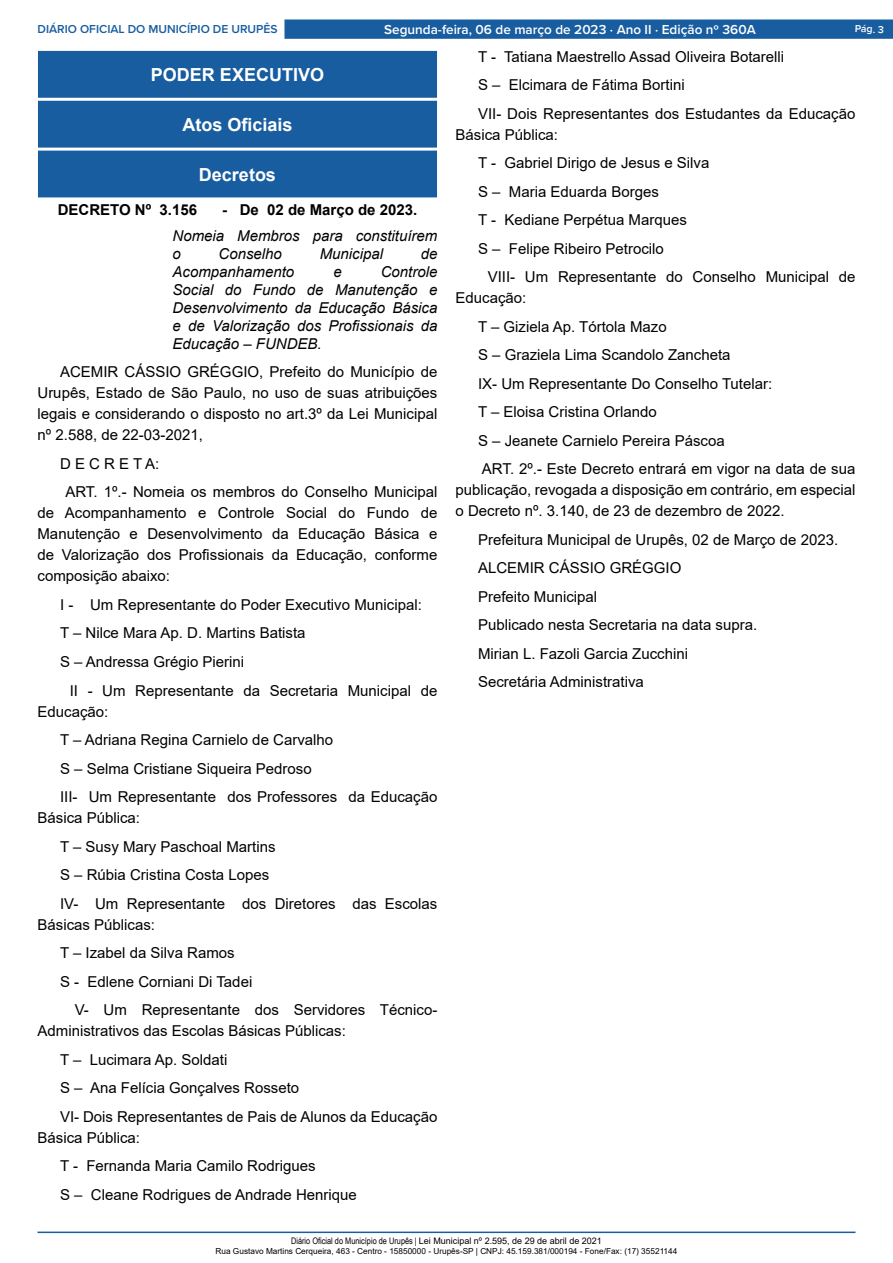
<style>
.page{position:relative;width:893px;height:1263px;background:#fff}
.page>*{position:absolute;margin:0;border:0;box-sizing:border-box;transform-origin:0 0}
.t1{font:700 18px "Arial";color:#fff}
._2_-_Corpo{font:15px/21px "Arial";color:#000}
._3_-_Ementa{font:italic 15px/18px "Arial";color:#000}
._1_-_Cabeçalho{font:700 15px "Arial";color:#000}
.t2{font:600 13.5px "Proxima Nova";color:#fff}
.t3{font:600 12px "Proxima Nova";color:#185da0}
.t4{font:600 10.5px "Proxima Nova";color:#fff}
.t5{font:9px "Arial";color:#000}
.t6{font:8.25px "Arial";color:#000}
.s1{font-family:"Arial Narrow"}
</style>
<div class="page">
<hr style="left:38px;top:1231px;width:817px;height:2px;background:#185da0">
<div style="left:284px;top:19px;width:609px;height:20px;background:#185da0;border:1px solid #185da0"></div>
<div style="left:39px;top:51px;width:397px;height:46px;background:#185da0"></div>
<div style="left:38px;top:51px;width:399px;height:47px;border:1px solid #185da0"></div>
<div style="left:39px;top:101px;width:397px;height:46px;background:#185da0"></div>
<div style="left:38px;top:101px;width:399px;height:47px;border:1px solid #185da0"></div>
<div style="left:39px;top:151px;width:397px;height:46px;background:#185da0"></div>
<p class="t3" style="left:38px;top:20px;width:242px">DIÁRIO OFICIAL DO MUNICÍPIO DE URUPÊS</p>
<p class="t2" style="left:384px;top:19px;width:373px">Segunda-feira, 06 de março de 2023 ⋅ Ano II ⋅ Edição nº 360A</p>
<p class="t4" style="left:855px;top:21px;width:31px;rotate:2deg">Pág. 3</p>
<p class="t1" style="left:151px;top:62px;width:175px">PODER EXECUTIVO</p>
<p class="t1" style="left:182px;top:112px;width:112px">Atos Oficiais</p>
<p class="t1" style="left:199px;top:162px;width:79px">Decretos</p>
<p class="_1_-_Cabeçalho" style="left:58px;top:200px;width:141px">DECRETO Nº 3.156</p>
<p class="_1_-_Cabeçalho" style="left:222px;top:200px;width:197px">- De 02 de Março de 2023.</p>
<p class="_3_-_Ementa" style="left:172px;top:227px;width:266px">Nomeia Membros para constituírem o</p>
<p class="_2_-_Corpo" style="left:478px;top:46px;width:308px">T - Tatiana Maestrello Assad Oliveira Botarelli</p>
<p class="_2_-_Corpo" style="left:478px;top:74px;width:208px">S – Elcimara de Fátima Bortini</p>
<p class="_2_-_Corpo" style="left:455px;top:103px;width:401px;text-indent:22px">VII- Dois Representantes dos Estudantes da Educação<br>Básica Pública:</p>
<p class="_2_-_Corpo" style="left:478px;top:152px;width:233px">T - Gabriel Dirigo de Jesus e Silva</p>
<p class="_2_-_Corpo" style="left:478px;top:181px;width:182px">S – Maria Eduarda Borges</p>
<p class="_2_-_Corpo" style="left:478px;top:209px;width:210px">T - Kediane Perpétua Marques</p>
<p class="_2_-_Corpo" style="left:478px;top:238px;width:187px">S – Felipe Ribeiro Petrocilo</p>
<p class="_2_-_Corpo" style="left:455px;top:266px;width:401px;text-indent:32px">VIII- Um Representante do Conselho Municipal de<br>Educação:</p>
<p class="_2_-_Corpo" style="left:478px;top:316px;width:190px">T – Giziela Ap. Tórtola Mazo</p>
<p class="_2_-_Corpo" style="left:478px;top:344px;width:254px">S – Graziela Lima Scandolo Zancheta</p>
<p class="_2_-_Corpo" style="left:478px;top:373px;width:296px">IX- Um Representante Do Conselho Tutelar:</p>
<p class="_2_-_Corpo" style="left:478px;top:401px;width:180px">T – Eloisa Cristina Orlando</p>
<p class="_2_-_Corpo" style="left:478px;top:430px;width:248px">S – Jeanete Carnielo Pereira Páscoa</p>
<p class="_2_-_Corpo" style="left:455px;top:458px;width:401px;text-align:justify;text-indent:26px">ART. 2º.- Este Decreto entrará em vigor na data de sua publicação, revogada a disposição em contrário, em especial o Decreto nº. 3.140, de 23 de dezembro de 2022.</p>
<p class="_2_-_Corpo" style="left:478px;top:529px;width:362px">Prefeitura Municipal de Urupês, 02 de Março de 2023.</p>
<p class="_2_-_Corpo" style="left:478px;top:557px;width:205px">ALCEMIR CÁSSIO GRÉGGIO</p>
<p class="_2_-_Corpo" style="left:478px;top:586px;width:121px">Prefeito Municipal</p>
<p class="_2_-_Corpo" style="left:478px;top:614px;width:281px">Publicado nesta Secretaria na data supra.</p>
<p class="_2_-_Corpo" style="left:478px;top:643px;width:212px">Mirian L. Fazoli Garcia Zucchini</p>
<p class="_2_-_Corpo" style="left:478px;top:671px;width:167px">Secretária Administrativa</p>
<p class="_3_-_Ementa" style="left:219px;top:245px;width:65px">Conselho</p>
<p class="_3_-_Ementa" style="left:320px;top:245px;width:65px">Municipal</p>
<p class="_3_-_Ementa" style="left:421px;top:245px;width:18px">de</p>
<p class="_3_-_Ementa" style="left:172px;top:263px;width:123px">Acompanhamento</p>
<p class="_3_-_Ementa" style="left:333px;top:263px;width:10px">e</p>
<p class="_3_-_Ementa" style="left:172px;top:263px;width:266px;text-align:justify;text-indent:208px">Controle Social do Fundo de Manutenção e Desenvolvimento da Educação Básica e de Valorização dos Profissionais da Educação – FUNDEB.</p>
<p class="_2_-_Corpo" style="left:38px;top:362px;width:401px;text-align:justify;text-indent:22px">ACEMIR CÁSSIO GRÉGGIO, Prefeito do Município de Urupês, Estado de São Paulo, no uso de suas atribuições legais e considerando o disposto no art.3º da Lei Municipal nº 2.588, de 22-03-2021,</p>
<p class="_2_-_Corpo" style="left:60px;top:453px;width:101px">D E C R E T A:</p>
<p class="_2_-_Corpo" style="left:38px;top:482px;width:401px;text-align:justify;text-indent:28px">ART. 1º.- Nomeia os membros do Conselho Municipal de Acompanhamento e Controle Social do Fundo de Manutenção e Desenvolvimento da Educação Básica e de Valorização dos Profissionais da Educação, conforme composição abaixo:</p>
<p class="_2_-_Corpo" style="left:60px;top:594px;width:363px">I - Um Representante do Poder Executivo Municipal:</p>
<p class="_2_-_Corpo" style="left:60px;top:623px;width:247px">T – Nilce Mara Ap. D. Martins Batista</p>
<p class="_2_-_Corpo" style="left:60px;top:651px;width:186px">S – Andressa Grégio Pierini</p>
<p class="_2_-_Corpo" style="left:38px;top:680px;width:401px;text-indent:32px">II - Um Representante da Secretaria Municipal de<br>Educação:</p>
<p class="_2_-_Corpo" style="left:60px;top:729px;width:275px">T – Adriana Regina Carnielo de Carvalho</p>
<p class="_2_-_Corpo" style="left:60px;top:758px;width:253px">S – Selma Cristiane Siqueira Pedroso</p>
<p class="_2_-_Corpo" style="left:38px;top:786px;width:401px;text-indent:22px">III- Um Representante dos Professores da Educação<br>Básica Pública:</p>
<p class="_2_-_Corpo" style="left:60px;top:836px;width:217px">T – Susy Mary Paschoal Martins</p>
<p class="_2_-_Corpo" style="left:60px;top:864px;width:211px">S – Rúbia Cristina Costa Lopes</p>
<p class="_2_-_Corpo" style="left:38px;top:893px;width:401px;text-indent:22px">IV- Um Representante dos Diretores das Escolas<br>Básicas Públicas:</p>
<p class="_2_-_Corpo" style="left:60px;top:942px;width:176px">T – Izabel da Silva Ramos</p>
<p class="_2_-_Corpo" style="left:60px;top:971px;width:194px">S - Edlene Corniani Di Tadei</p>
<p class="_2_-_Corpo" style="left:38px;top:999px;width:401px;text-indent:37px">V- Um Representante dos Servidores Técnico-<br>Administrativos das Escolas Básicas Públicas:</p>
<p class="_2_-_Corpo" style="left:60px;top:1049px;width:169px">T – Lucimara Ap. Soldati</p>
<p class="_2_-_Corpo" style="left:60px;top:1077px;width:241px">S – Ana Felícia Gonçalves Rosseto</p>
<p class="_2_-_Corpo" style="left:38px;top:1106px;width:401px;text-indent:22px">VI- Dois Representantes de Pais de Alunos da Educação<br>Básica Pública:</p>
<p class="_2_-_Corpo" style="left:60px;top:1155px;width:257px">T - Fernanda Maria Camilo Rodrigues</p>
<p class="_2_-_Corpo" style="left:60px;top:1184px;width:298px">S – Cleane Rodrigues de Andrade Henrique</p>
<p class="t5" style="left:291px;top:1235px;width:312px"><span class="s1">Diário Oficial do Município de Urupês |</span> Lei Municipal nº 2.595, de 29 de abril de 2021</p>
<p class="t6" style="left:216px;top:1245px;width:463px">Rua Gustavo Martins Cerqueira, 463 - Centro - 15850000 - Urupês-SP | CNPJ: 45.159.381/000194 - Fone/Fax: (17) 35521144</p>
</div>
